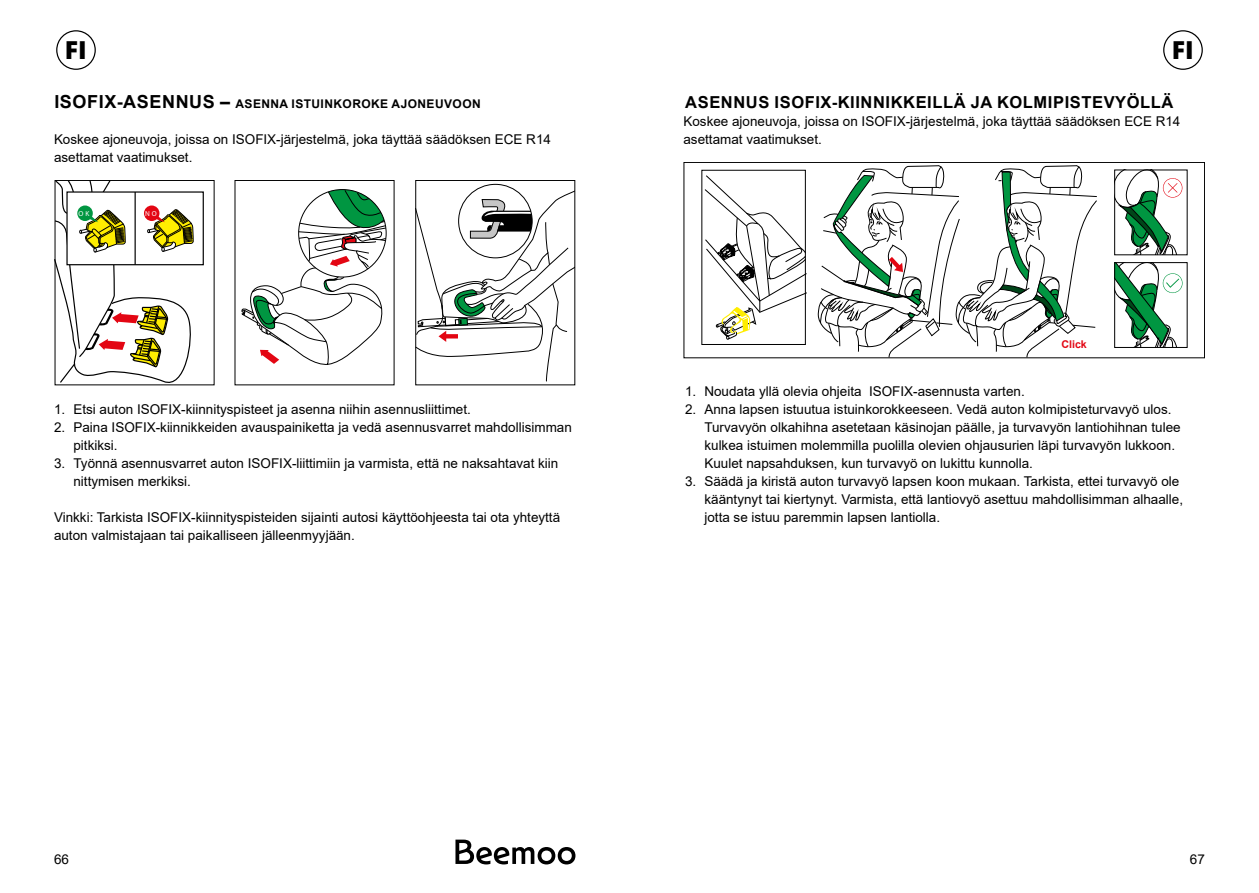
<style>
.page{position:relative;width:1259px;height:893px;background:#fff}
.page>*{position:absolute;margin:0;border:0;box-sizing:border-box;transform-origin:0 0}
.t1{font:800 24.75px "Open Sans";color:#000}
.t2{font:800 20.1px "Open Sans";color:#000}
.t3{font:700 16.5px "Arial";letter-spacing:.035em;color:#000}
.t4{font:13.5px/18px "Arial";color:#000}
.t5{font:700 12px "Arial";letter-spacing:.035em;color:#000}
.t6{font:700 10.65px "Arial";color:#e30613}
.t7{font:7.2px "FZLTCHJW GB1 0";color:#fff}
.s1{font-size:18px}
</style>
<div class="page">
<svg style="left:455px;top:840px;width:120px;height:24px"></svg>
<svg style="left:56px;top:30px;width:40px;height:40px"></svg>
<svg style="left:1163px;top:30px;width:39px;height:40px"></svg>
<svg style="left:54px;top:180px;width:141px;height:205px"></svg>
<svg style="left:241px;top:190px;width:145px;height:175px"></svg>
<svg style="left:417px;top:188px;width:156px;height:194px"></svg>
<div style="left:415px;top:180px;width:160px;height:205px;border:1px solid #000"></div>
<div style="left:683px;top:162px;width:522px;height:196px;border:1px solid #000"></div>
<svg style="left:704px;top:175px;width:103px;height:164px"></svg>
<div style="left:701px;top:170px;width:105px;height:175px;border:1px solid #000"></div>
<svg style="left:1116px;top:264px;width:66px;height:82px"></svg>
<div style="left:1114px;top:262px;width:73px;height:86px;border:1px solid #000"></div>
<svg style="left:817px;top:165px;width:280px;height:193px"></svg>
<svg style="left:1116px;top:172px;width:66px;height:81px"></svg>
<div style="left:1114px;top:170px;width:73px;height:85px;border:1px solid #000"></div>
<h1 class="t1" style="left:65px;top:32px;width:23px">FI</h1>
<h1 class="t1" style="left:1171px;top:32px;width:23px">FI</h1>
<h2 class="t2" style="left:61px;top:35px;width:31px">UK</h2>
<h2 class="t2" style="left:1168px;top:35px;width:31px">UK</h2>
<p class="t5" style="left:54px;top:95px;width:428px"><span class="s1">ISOFIX-ASENNUS –</span> ASENNA ISTUINKOROKE AJONEUVOON</p>
<p class="t4" style="left:54px;top:130px;width:498px">Koskee ajoneuvoja, joissa on ISOFIX-järjestelmä, joka täyttää säädöksen ECE R14 asettamat vaatimukset.</p>
<p class="t7" style="left:79px;top:209px;width:12px">O K</p>
<p class="t7" style="left:145px;top:209px;width:13px">NO</p>
<p class="t4" style="left:54px;top:400px;width:418px">1. Etsi auton ISOFIX-kiinnityspisteet ja asenna niihin asennusliittimet.</p>
<p class="t4" style="left:73px;top:418px;width:500px;text-indent:-19px">2. Paina ISOFIX-kiinnikkeiden avauspainiketta ja vedä asennusvarret mahdollisimman pitkiksi.</p>
<p class="t4" style="left:73px;top:454px;width:486px;text-indent:-19px">3. Työnnä asennusvarret auton ISOFIX-liittimiin ja varmista, että ne naksahtavat kiin nittymisen merkiksi.</p>
<p class="t4" style="left:54px;top:508px;width:508px">Vinkki: Tarkista ISOFIX-kiinnityspisteiden sijainti autosi käyttöohjeesta tai ota yhteyttä auton valmistajaan tai paikalliseen jälleenmyyjään.</p>
<p class="t3" style="left:685px;top:91px;width:490px">ASENNUS ISOFIX-KIINNIKKEILLÄ JA KOLMIPISTEVYÖLLÄ</p>
<p class="t4" style="left:683px;top:112px;width:498px">Koskee ajoneuvoja, joissa on ISOFIX-järjestelmä, joka täyttää säädöksen ECE R14 asettamat vaatimukset.</p>
<p class="t6" style="left:1061px;top:337px;width:27px">Click</p>
<p class="t4" style="left:685px;top:382px;width:341px">1. Noudata yllä olevia ohjeita ISOFIX-asennusta varten.</p>
<p class="t4" style="left:704px;top:400px;width:478px;text-indent:-19px">2. Anna lapsen istuutua istuinkorokkeeseen. Vedä auton kolmipisteturvavyö ulos.<br>Turvavyön olkahihna asetetaan käsinojan päälle, ja turvavyön lantiohihnan tulee kulkea istuimen molemmilla puolilla olevien ohjausurien läpi turvavyön lukkoon.<br>Kuulet napsahduksen, kun turvavyö on lukittu kunnolla.</p>
<p class="t4" style="left:704px;top:472px;width:480px;text-indent:-19px">3. Säädä ja kiristä auton turvavyö lapsen koon mukaan. Tarkista, ettei turvavyö ole kääntynyt tai kiertynyt. Varmista, että lantiovyö asettuu mahdollisimman alhaalle, jotta se istuu paremmin lapsen lantiolla.</p>
<p class="t4" style="left:54px;top:850px;width:17px">66</p>
<p class="t4" style="left:1190px;top:850px;width:17px">67</p>
</div>
